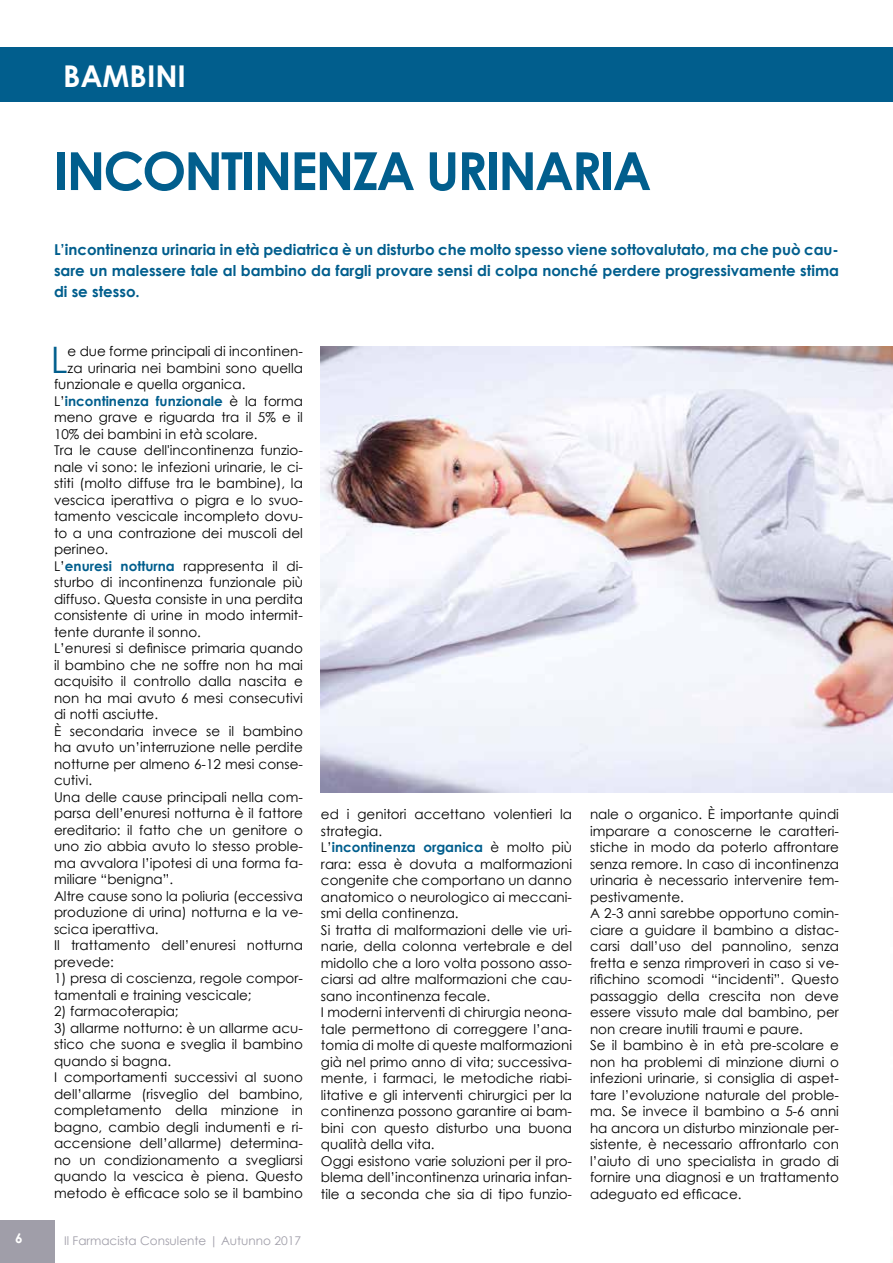
<style>
.page{position:relative;width:893px;height:1263px;background:#fff}
.page>*{position:absolute;margin:0;border:0;box-sizing:border-box;transform-origin:0 0}
.t1{font:700 52.5px "Century Gothic";letter-spacing:-.04em;color:#015e8d}
.t2{font:36.45px "Century Gothic";color:#015e8d}
.t3{font:700 30px "Century Gothic";color:#fff}
.t4{font:700 15px/21px "Century Gothic";color:#015e8d;text-align:justify}
.t5{font:13.5px/16.5px "Century Gothic";color:#000}
.t6{font:700 13.5px "Century Gothic";color:#015e8d}
.t7{font:700 13.5px "Century Gothic";color:#fff}
.t8{font:12px "Century Gothic";color:#a09ea9}
.s1{font-weight:400;color:#000}
.s2{font-weight:700;color:#015e8d}
</style>
<div class="page">
<div style="left:0;top:48px;width:893px;height:54px;background:#015e8d"></div>
<div style="left:0;top:1220px;width:54px;height:43px;background:#a09ea9"></div>
<img style="left:321px;top:346px;width:572px;height:447px">
<h3 class="t3" style="left:63px;top:53px;width:124px">BAMBINI</h3>
<h1 class="t1" style="left:54px;top:131px;width:599px">INCONTINENZA URINARIA</h1>
<p class="t4" style="left:54px;top:238px;width:786px">L’incontinenza urinaria in età pediatrica è un disturbo che molto spesso viene sottovalutato, ma che può cau&shy;sare un malessere tale al bambino da fargli provare sensi di colpa nonché perdere progressivamente stima di se stesso.</p>
<h2 class="t2" style="left:51px;top:334px;width:18px">L</h2>
<p class="t5" style="left:68px;top:343px;width:237px">e due forme principali di incontinen-</p>
<p class="t5" style="left:68px;top:360px;width:237px">za urinaria nei bambini sono quella</p>
<p class="t5" style="left:54px;top:376px;width:193px">funzionale e quella organica.</p>
<p class="t6" style="left:54px;top:391px;width:250px"><span class="s1">L’</span>incontinenza funzionale <span class="s1">è la forma</span></p>
<p class="t5" style="left:54px;top:409px;width:250px">meno grave e riguarda tra il 5% e il</p>
<p class="t5" style="left:54px;top:426px;width:205px">10% dei bambini in età scolare.</p>
<p class="t5" style="left:54px;top:442px;width:250px">Tra le cause dell'incontinenza funzio-</p>
<p class="t5" style="left:54px;top:459px;width:250px">nale vi sono: le infezioni urinarie, le ci-</p>
<p class="t5" style="left:54px;top:475px;width:250px">stiti (molto diffuse tra le bambine), la</p>
<p class="t5" style="left:54px;top:492px;width:250px">vescica iperattiva o pigra e lo svuo-</p>
<p class="t5" style="left:54px;top:508px;width:250px">tamento vescicale incompleto dovu-</p>
<p class="t5" style="left:54px;top:525px;width:250px">to a una contrazione dei muscoli del</p>
<p class="t5" style="left:54px;top:541px;width:56px">perineo.</p>
<p class="t5" style="left:54px;top:558px;width:250px">L’<span class="s2">enuresi notturna</span> rappresenta il di-</p>
<p class="t5" style="left:54px;top:574px;width:250px">sturbo di incontinenza funzionale più</p>
<p class="t5" style="left:54px;top:591px;width:250px">diffuso. Questa consiste in una perdita</p>
<p class="t5" style="left:54px;top:607px;width:250px">consistente di urine in modo intermit-</p>
<p class="t5" style="left:54px;top:624px;width:149px">tente durante il sonno.</p>
<p class="t5" style="left:54px;top:640px;width:250px">L’enuresi si definisce primaria quando</p>
<p class="t5" style="left:54px;top:657px;width:250px">il bambino che ne soffre non ha mai</p>
<p class="t5" style="left:54px;top:673px;width:250px">acquisito il controllo dalla nascita e</p>
<p class="t5" style="left:54px;top:690px;width:250px">non ha mai avuto 6 mesi consecutivi</p>
<p class="t5" style="left:54px;top:706px;width:106px">di notti asciutte.</p>
<p class="t5" style="left:54px;top:723px;width:250px">È secondaria invece se il bambino</p>
<p class="t5" style="left:54px;top:739px;width:250px">ha avuto un’interruzione nelle perdite</p>
<p class="t5" style="left:54px;top:756px;width:250px">notturne per almeno 6-12 mesi conse-</p>
<p class="t5" style="left:54px;top:772px;width:40px">cutivi.</p>
<p class="t5" style="left:54px;top:789px;width:250px">Una delle cause principali nella com-</p>
<p class="t5" style="left:54px;top:805px;width:250px">parsa dell’enuresi notturna è il fattore</p>
<p class="t5" style="left:54px;top:821px;width:250px">ereditario: il fatto che un genitore o</p>
<p class="t5" style="left:54px;top:838px;width:250px">uno zio abbia avuto lo stesso proble-</p>
<p class="t5" style="left:54px;top:854px;width:250px">ma avvalora l’ipotesi di una forma fa-</p>
<p class="t5" style="left:54px;top:871px;width:121px">miliare “benigna”.</p>
<p class="t5" style="left:54px;top:887px;width:250px">Altre cause sono la poliuria (eccessiva</p>
<p class="t5" style="left:54px;top:904px;width:250px">produzione di urina) notturna e la ve-</p>
<p class="t5" style="left:54px;top:920px;width:106px">scica iperattiva.</p>
<p class="t5" style="left:54px;top:937px;width:250px">Il trattamento dell’enuresi notturna</p>
<p class="t5" style="left:54px;top:953px;width:62px">prevede:</p>
<p class="t5" style="left:54px;top:970px;width:250px">1) presa di coscienza, regole compor&shy;tamentali e training vescicale;</p>
<p class="t5" style="left:54px;top:1003px;width:126px">2) farmacoterapia;</p>
<p class="t5" style="left:54px;top:1019px;width:250px">3) allarme notturno: è un allarme acu&shy;stico che suona e sveglia il bambino quando si bagna.<br>I comportamenti successivi al suono dell’allarme (risveglio del bambino, completamento della minzione in bagno, cambio degli indumenti e ri&shy;accensione dell’allarme) determina&shy;no un condizionamento a svegliarsi quando la vescica è piena. Questo metodo è efficace solo se il bambino</p>
<p class="t7" style="left:15px;top:1227px;width:9px">6</p>
<p class="t8" style="left:64px;top:1232px;width:238px">Il Farmacista Consulente | Autunno 2017</p>
<p class="t5" style="left:321px;top:806px;width:253px">ed i genitori accettano volentieri la strategia.<br>L’<span class="s2">incontinenza organica</span> è molto più rara: essa è dovuta a malformazioni congenite che comportano un danno anatomico o neurologico ai meccani&shy;smi della continenza.<br>Si tratta di malformazioni delle vie uri&shy;narie, della colonna vertebrale e del midollo che a loro volta possono asso&shy;ciarsi ad altre malformazioni che cau&shy;sano incontinenza fecale.<br>I moderni interventi di chirurgia neona&shy;tale permettono di correggere l’ana&shy;tomia di molte di queste malformazioni già nel primo anno di vita; successiva&shy;mente, i farmaci, le metodiche riabi&shy;litative e gli interventi chirurgici per la continenza possono garantire ai bam&shy;bini con questo disturbo una buona qualità della vita.<br>Oggi esistono varie soluzioni per il pro&shy;blema dell’incontinenza urinaria infan&shy;tile a seconda che sia di tipo funzio-</p>
<p class="t5" style="left:590px;top:806px;width:250px">nale o organico. È importante quindi imparare a conoscerne le caratteri&shy;stiche in modo da poterlo affrontare senza remore. In caso di incontinenza urinaria è necessario intervenire tem&shy;pestivamente.<br>A 2-3 anni sarebbe opportuno comin&shy;ciare a guidare il bambino a distac&shy;carsi dall’uso del pannolino, senza fretta e senza rimproveri in caso si ve&shy;rifichino scomodi “incidenti”. Questo passaggio della crescita non deve essere vissuto male dal bambino, per non creare inutili traumi e paure.<br>Se il bambino è in età pre-scolare e non ha problemi di minzione diurni o infezioni urinarie, si consiglia di aspet&shy;tare l’evoluzione naturale del proble&shy;ma. Se invece il bambino a 5-6 anni ha ancora un disturbo minzionale per&shy;sistente, è necessario affrontarlo con l’aiuto di uno specialista in grado di fornire una diagnosi e un trattamento adeguato ed efficace.</p>
</div>
